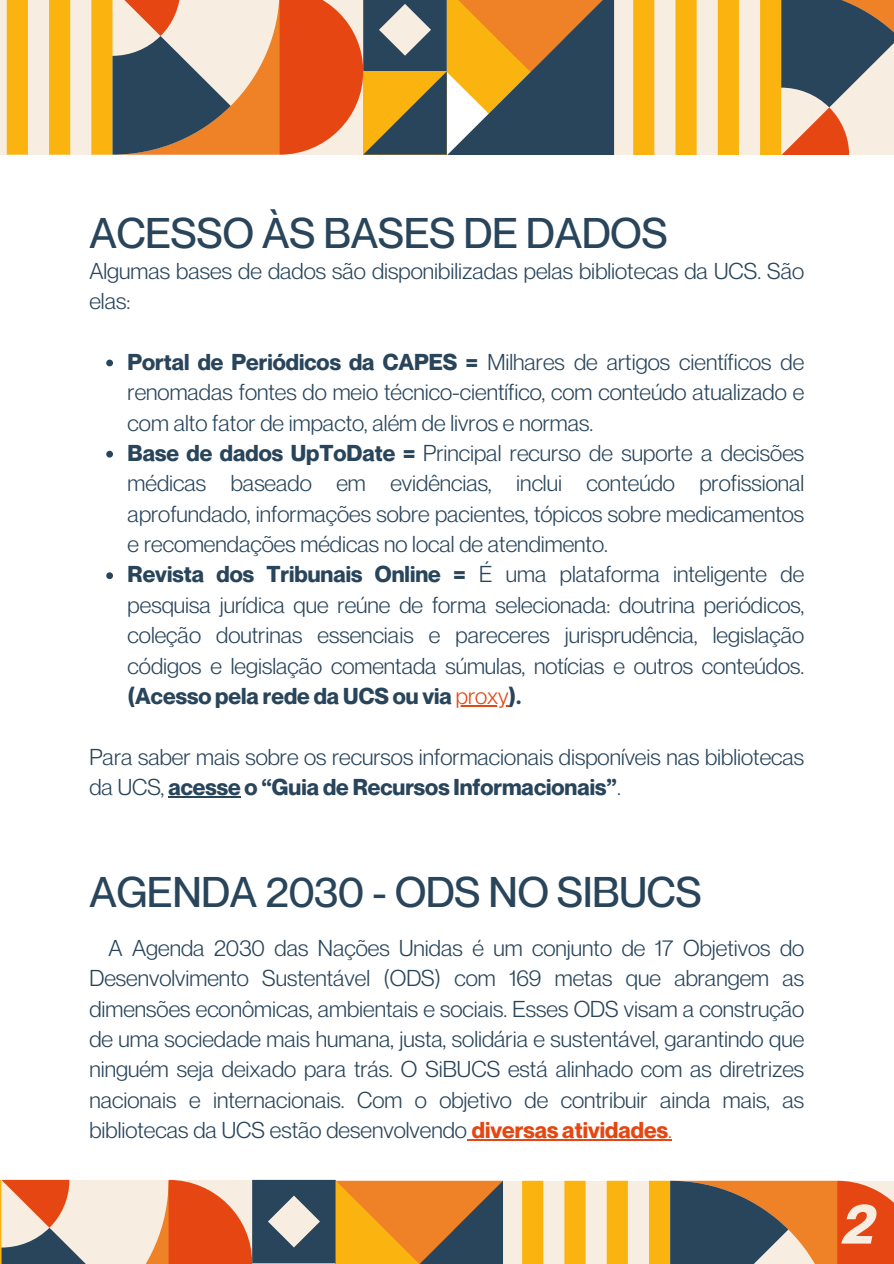
<style>
.page{position:relative;width:894px;height:1264px;background:#fff}
.page>*{position:absolute;margin:0;border:0;box-sizing:border-box;transform-origin:0 0}
.t1{font:italic 700 55.5px "Neue Montreal";color:#f8ede1}
.t2{font:500 42px "Neue Montreal";color:#29455b}
.t3{font:22.5px/30.3px "Neue Montreal";color:#29455b;text-align:justify}
.s1{font-weight:700}
.s2{color:#e64611}
.s3{font-weight:700;color:#e64611}
</style>
<div class="page">
<div style="left:572px;top:0;width:321px;height:155px;background:#f8ede1"></div>
<svg style="left:0;top:0;width:614px;height:155px;background:#b18a5d"></svg>
<svg style="left:633px;top:0;width:260px;height:155px"></svg>
<div style="left:461px;top:1180px;width:432px;height:83px;background:#f8ede1"></div>
<svg style="left:0;top:1179px;width:503px;height:85px;background:#bf8e68"></svg>
<svg style="left:522px;top:1180px;width:371px;height:83px"></svg>
<svg style="left:106px;top:359px;width:7px;height:7px"></svg>
<svg style="left:106px;top:451px;width:7px;height:6px"></svg>
<svg style="left:106px;top:572px;width:7px;height:7px"></svg>
<hr style="left:455px;top:705px;width:53px;height:1px;background:#e64611">
<hr style="left:168px;top:796px;width:73px;height:1px;background:#29455b">
<hr style="left:471px;top:1139px;width:196px;height:1px;background:#e64611">
<p class="t2" style="left:89px;top:207px;width:579px">ACESSO ÀS BASES DE DADOS</p>
<p class="t3" style="left:89px;top:255px;width:716px">Algumas bases de dados são disponibilizadas pelas bibliotecas da UCS. São elas:</p>
<p class="t3" style="left:128px;top:346px;width:678px"><span class="s1">Portal de Periódicos da CAPES =</span> Milhares de artigos científicos de renomadas fontes do meio técnico-científico, com conteúdo atualizado e com alto fator de impacto, além de livros e normas.</p>
<h1 class="t3" style="left:128px;top:437px;width:678px"><span class="s1">Base de dados UpToDate =</span> Principal recurso de suporte a decisões médicas baseado em evidências, inclui conteúdo profissional aprofundado, informações sobre pacientes, tópicos sobre medicamentos e recomendações médicas no local de atendimento.</h1>
<p class="t3" style="left:128px;top:559px;width:678px"><span class="s1">Revista dos Tribunais Online =</span> É uma plataforma inteligente de pesquisa jurídica que reúne de forma selecionada: doutrina periódicos, coleção doutrinas essenciais e pareceres jurisprudência, legislação códigos e legislação comentada súmulas, notícias e outros conteúdos. <span class="s1">(Acesso pela rede da UCS ou via</span> <span class="s2">proxy</span><span class="s1">).</span></p>
<p class="t3" style="left:89px;top:741px;width:716px">Para saber mais sobre os recursos informacionais disponíveis nas bibliotecas da UCS, <span class="s1">acesse o “Guia de Recursos Informacionais”</span>.</p>
<p class="t2" style="left:89px;top:866px;width:613px">AGENDA 2030 - ODS NO SIBUCS</p>
<p class="t3" style="left:89px;top:932px;width:716px;text-indent:19px">A Agenda 2030 das Nações Unidas é um conjunto de 17 Objetivos do Desenvolvimento Sustentável (ODS) com 169 metas que abrangem as dimensões econômicas, ambientais e sociais. Esses ODS visam a construção de uma sociedade mais humana, justa, solidária e sustentável, garantindo que ninguém seja deixado para trás. O SiBUCS está alinhado com as diretrizes nacionais e internacionais. Com o objetivo de contribuir ainda mais, as bibliotecas da UCS estão desenvolvendo <span class="s3">diversas atividades</span><span class="s2">.</span></p>
<h1 class="t1" style="left:842px;top:1189px;width:34px">2</h1>
</div>
